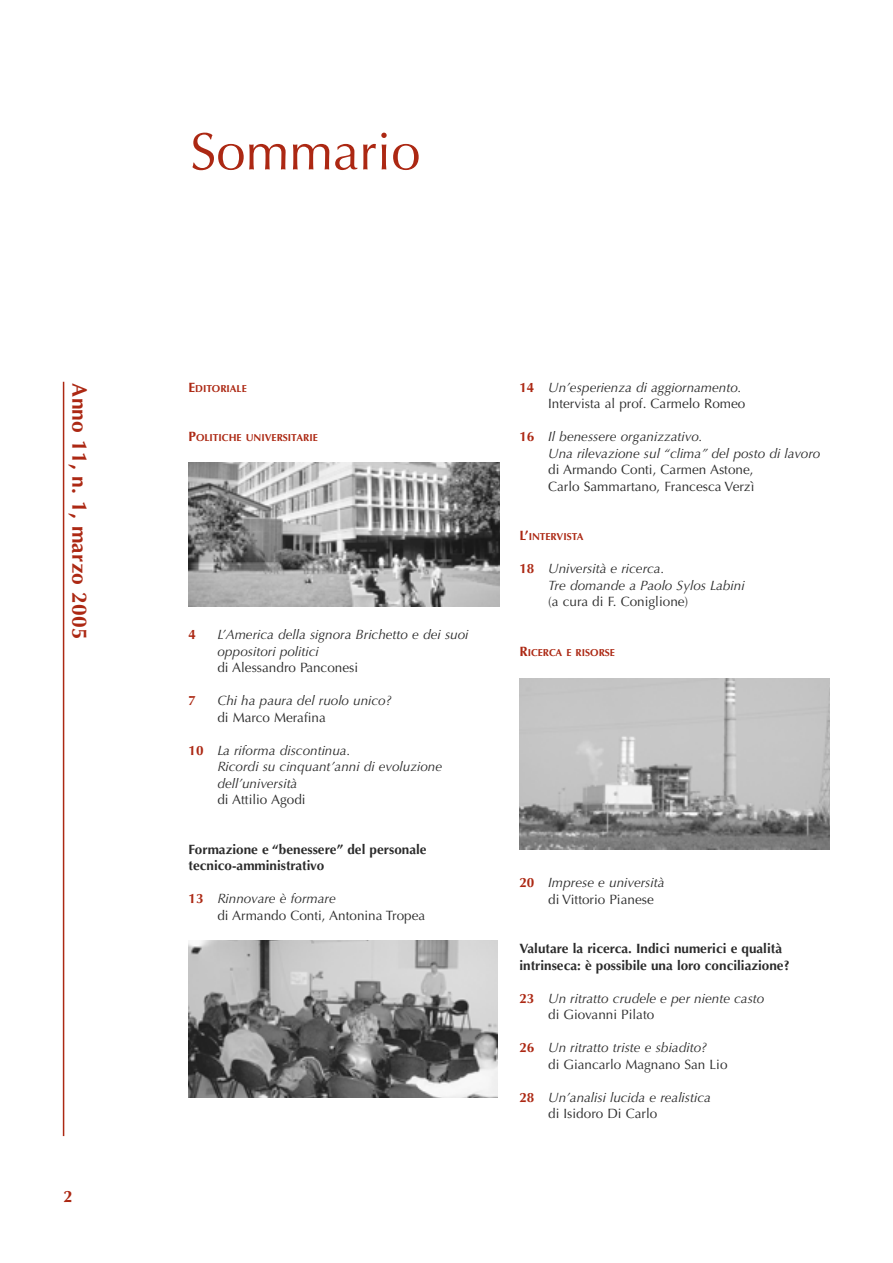
<style>
.page{position:relative;width:893px;height:1263px;background:#fff}
.page>*{position:absolute;margin:0;border:0;box-sizing:border-box;transform-origin:0 0}
.t1{font:52.5px "Optima";color:#ac2813}
.t2{font:700 21px "Optima";letter-spacing:.01em;color:#ac2813}
.t3{font:700 16.5px "Optima";color:#ac2813}
.t4{font:italic 13.5px/16.5px "Optima";color:#2b2b2b}
.t5{font:13.5px/16.5px "Optima";color:#2b2b2b}
.t6{font:700 13.5px/16.5px "Optima";color:#2b2b2b}
.t7{font:700 13.5px "Optima";color:#ac2813}
.t8{font:700 10.2px "Optima";color:#ac2813}
.s1{font-size:13.5px}
.s2{font-weight:700;font-style:normal;color:#ac2813}
.s3{font-weight:700;color:#ac2813}
.s4{font-style:italic}
.s5{font-style:normal}
</style>
<div class="page">
<hr style="left:63px;top:382px;width:1px;height:754px;background:#ac2813">
<img style="left:189px;top:463px;width:310px;height:143px">
<img style="left:519px;top:679px;width:310px;height:170px">
<img style="left:189px;top:940px;width:309px;height:158px">
<h2 class="t2" style="left:88px;top:383px;width:257px;rotate:90deg">Anno 11, n. 1, marzo 2005</h2>
<p class="t3" style="left:64px;top:1190px;width:11px">2</p>
<h1 class="t1" style="left:190px;top:130px;width:232px">Sommario</h1>
<p class="t8" style="left:189px;top:384px;width:60px"><span class="s1">E</span>DITORIALE</p>
<p class="t8" style="left:189px;top:434px;width:131px"><span class="s1">P</span>OLITICHE UNIVERSITARIE</p>
<p class="t7" style="left:189px;top:629px;width:9px">4</p>
<p class="t4" style="left:217px;top:628px;width:253px">L’America della signora Brichetto e dei suoi oppositori politici</p>
<p class="t5" style="left:217px;top:661px;width:142px">di Alessandro Panconesi</p>
<p class="t7" style="left:189px;top:695px;width:9px">7</p>
<p class="t4" style="left:217px;top:694px;width:176px">Chi ha paura del ruolo unico?</p>
<p class="t5" style="left:217px;top:710px;width:110px">di Marco Merafina</p>
<p class="t4" style="left:217px;top:743px;width:226px;text-indent:-29px"><span class="s2">10</span> La riforma discontinua.<br>Ricordi su cinquant’anni di evoluzione dell’università</p>
<p class="t5" style="left:217px;top:793px;width:90px">di Attilio Agodi</p>
<p class="t6" style="left:189px;top:842px;width:240px">Formazione e “benessere” del personale tecnico-amministrativo</p>
<p class="t5" style="left:217px;top:892px;width:209px;text-indent:-29px"><span class="s3">13</span> <span class="s4">Rinnovare è formare<br></span>di Armando Conti, Antonina Tropea</p>
<p class="t4" style="left:519px;top:380px;width:228px;text-align:right"><span class="s2">14</span> Un’esperienza di aggiornamento.<br><span class="s5">Intervista al prof. Carmelo Romeo</span></p>
<p class="t4" style="left:548px;top:430px;width:274px;text-indent:-29px"><span class="s2">16</span> Il benessere organizzativo.<br>Una rilevazione sul “clima” del posto di lavoro</p>
<p class="t5" style="left:548px;top:463px;width:208px">di Armando Conti, Carmen Astone,<br>Carlo Sammartano, Francesca Verzì</p>
<p class="t8" style="left:519px;top:533px;width:66px"><span class="s1">L’</span>INTERVISTA</p>
<p class="t4" style="left:548px;top:562px;width:198px;text-indent:-29px"><span class="s2">18</span> Università e ricerca.<br>Tre domande a Paolo Sylos Labini</p>
<p class="t5" style="left:548px;top:595px;width:142px">(a cura di F. Coniglione)</p>
<p class="t8" style="left:519px;top:648px;width:97px"><span class="s1">R</span>ICERCA E RISORSE</p>
<p class="t4" style="left:548px;top:875px;width:118px;text-indent:-29px"><span class="s2">20</span> Imprese e università <span class="s5">di Vittorio Pianese</span></p>
<p class="t6" style="left:519px;top:941px;width:272px">Valutare la ricerca. Indici numerici e qualità intrinseca: è possibile una loro conciliazione?</p>
<p class="t4" style="left:548px;top:991px;width:218px;text-indent:-29px"><span class="s2">23</span> Un ritratto crudele e per niente casto <span class="s5">di Giovanni Pilato</span></p>
<p class="t4" style="left:548px;top:1040px;width:181px;text-indent:-29px"><span class="s2">26</span> Un ritratto triste e sbiadito?<br><span class="s5">di Giancarlo Magnano San Lio</span></p>
<p class="t4" style="left:548px;top:1090px;width:164px;text-indent:-29px"><span class="s2">28</span> Un’analisi lucida e realistica <span class="s5">di Isidoro Di Carlo</span></p>
</div>
